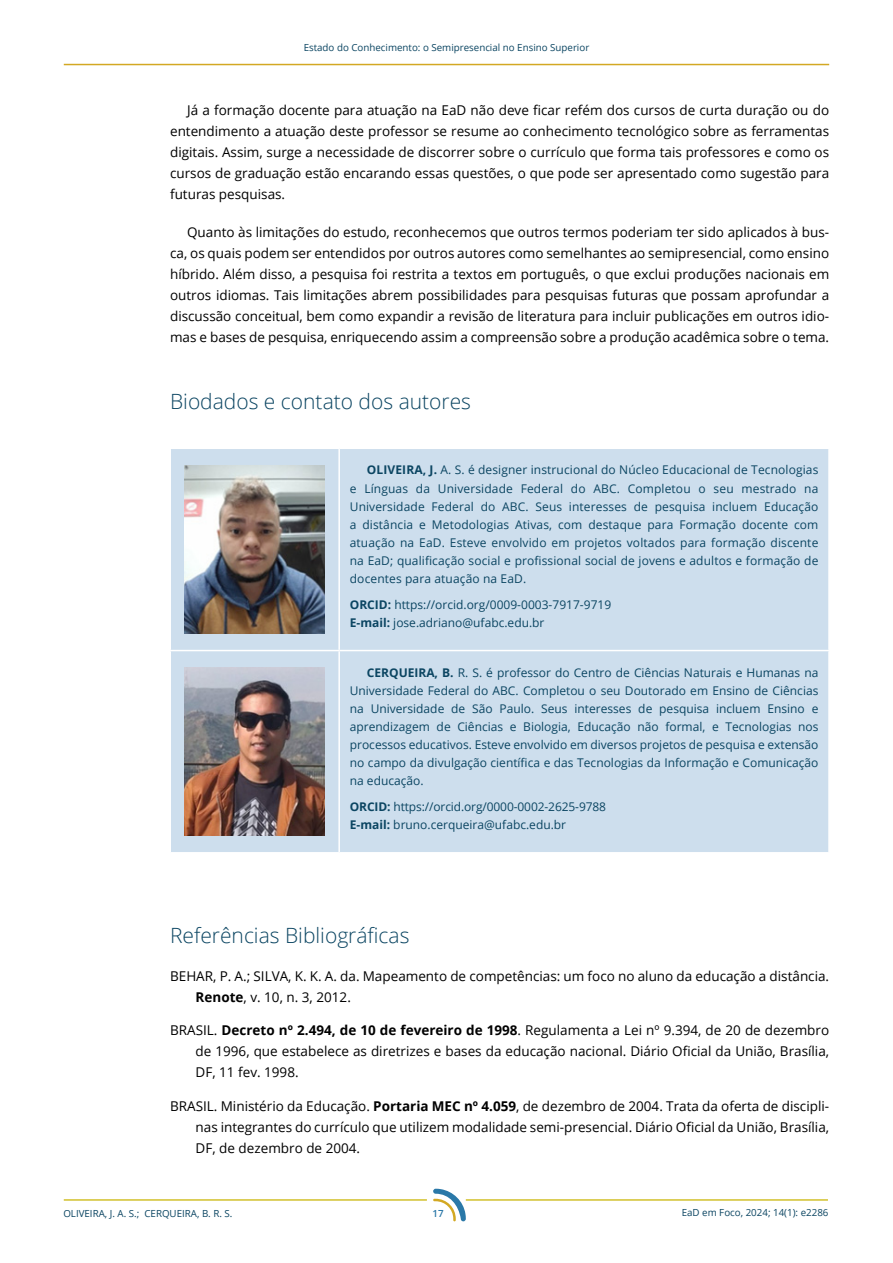
<style>
.page{position:relative;width:893px;height:1263px;background:#fff}
.page>*{position:absolute;margin:0;border:0;box-sizing:border-box;transform-origin:0 0}
.Titulos_seções_sem_index{font:300 21px "Open Sans";color:#0b4562}
.texto_corrido{font:13.5px/21px "Open Sans";color:#000;text-align:justify}
.refs_biblio{font:13.5px/21px "Open Sans";color:#000;text-align:justify}
.TEXTO_Biodados{font:12px/18px "Open Sans";letter-spacing:.005em;color:#0b4562;text-align:justify}
.CONTATO_Autores{font:12px "Open Sans";color:#0b4562}
.t1{font:9.75px "Open Sans";color:#0b4562}
.t2{font:600 9.75px "Open Sans";color:#2a78a8}
.s1{font-weight:700}
</style>
<div class="page">
<hr style="left:64px;top:64px;width:765px;height:1px;background:#d3a823">
<hr style="left:466px;top:1199px;width:362px;height:2px;background:#d2c12c">
<svg style="left:433px;top:1189px;width:33px;height:32px"></svg>
<hr style="left:64px;top:1199px;width:363px;height:2px;background:#d2c12c">
<div style="left:171px;top:449px;width:657px;height:403px;background:#cddeed"></div>
<hr style="left:338px;top:449px;width:2px;height:201px;background:#fff">
<hr style="left:338px;top:651px;width:2px;height:201px;background:#fff">
<hr style="left:169px;top:650px;width:170px;height:1px;background:#fff">
<hr style="left:339px;top:650px;width:491px;height:1px;background:#fff">
<img style="left:185px;top:465px;width:140px;height:168px">
<img style="left:185px;top:667px;width:140px;height:169px">
<p class="t1" style="left:304px;top:41px;width:287px">Estado do Conhecimento: o Semipresencial no Ensino Superior</p>
<p class="texto_corrido" style="left:170px;top:99px;width:661px;text-indent:17px">Já a formação docente para atuação na EaD não deve ficar refém dos cursos de curta duração ou do entendimento a atuação deste professor se resume ao conhecimento tecnológico sobre as ferramentas digitais. Assim, surge a necessidade de discorrer sobre o currículo que forma tais professores e como os cursos de graduação estão encarando essas questões, o que pode ser apresentado como sugestão para futuras pesquisas.</p>
<p class="texto_corrido" style="left:170px;top:221px;width:661px;text-indent:17px">Quanto às limitações do estudo, reconhecemos que outros termos poderiam ter sido aplicados à bus&shy;ca, os quais podem ser entendidos por outros autores como semelhantes ao semipresencial, como ensino híbrido. Além disso, a pesquisa foi restrita a textos em português, o que exclui produções nacionais em outros idiomas. Tais limitações abrem possibilidades para pesquisas futuras que possam aprofundar a discussão conceitual, bem como expandir a revisão de literatura para incluir publicações em outros idio&shy;mas e bases de pesquisa, enriquecendo assim a compreensão sobre a produção acadêmica sobre o tema.</p>
<p class="Titulos_seções_sem_index" style="left:170px;top:387px;width:302px">Biodados e contato dos autores</p>
<p class="TEXTO_Biodados" style="left:350px;top:461px;width:470px;text-indent:17px"><span class="s1">OLIVEIRA, J.</span> A. S. é designer instrucional do Núcleo Educacional de Tecnologias e Línguas da Universidade Federal do ABC. Completou o seu mestrado na Universidade Federal do ABC. Seus interesses de pesquisa incluem Educação a distância e Metodologias Ativas, com destaque para Formação docente com atuação na EaD. Esteve envolvido em projetos voltados para formação discente na EaD; qualificação social e profissional social de jovens e adultos e formação de docentes para atuação na EaD.</p>
<p class="CONTATO_Autores" style="left:350px;top:596px;width:263px"><span class="s1">ORCID:</span> https://orcid.org/0009-0003-7917-9719</p>
<p class="CONTATO_Autores" style="left:350px;top:614px;width:196px"><span class="s1">E-mail:</span> jose.adriano@ufabc.edu.br</p>
<p class="TEXTO_Biodados" style="left:350px;top:663px;width:470px;text-indent:17px"><span class="s1">CERQUEIRA, B.</span> R. S. é professor do Centro de Ciências Naturais e Humanas na Universidade Federal do ABC. Completou o seu Doutorado em Ensino de Ciências na Universidade de São Paulo. Seus interesses de pesquisa incluem Ensino e aprendizagem de Ciências e Biologia, Educação não formal, e Tecnologias nos processos educativos. Esteve envolvido em diversos projetos de pesquisa e extensão no campo da divulgação científica e das Tecnologias da Informação e Comunicação na educação.</p>
<p class="CONTATO_Autores" style="left:350px;top:799px;width:258px"><span class="s1">ORCID:</span> https://orcid.org/0000-0002-2625-9788</p>
<p class="CONTATO_Autores" style="left:350px;top:817px;width:218px"><span class="s1">E-mail:</span> bruno.cerqueira@ufabc.edu.br</p>
<p class="Titulos_seções_sem_index" style="left:170px;top:920px;width:241px">Referências Bibliográficas</p>
<p class="refs_biblio" style="left:196px;top:965px;width:635px;text-indent:-26px">BEHAR, P. A.; SILVA, K. K. A. da. Mapeamento de competências: um foco no aluno da educação a distância.<br><span class="s1">Renote</span>, v. 10, n. 3, 2012.</p>
<p class="refs_biblio" style="left:196px;top:1019px;width:635px;text-indent:-26px">BRASIL. <span class="s1">Decreto nº 2.494, de 10 de fevereiro de 1998</span>. Regulamenta a Lei nº 9.394, de 20 de dezembro de 1996, que estabelece as diretrizes e bases da educação nacional. Diário Oficial da União, Brasília, DF, 11 fev. 1998.</p>
<p class="refs_biblio" style="left:196px;top:1095px;width:635px;text-indent:-26px">BRASIL. Ministério da Educação. <span class="s1">Portaria MEC nº 4.059</span>, de dezembro de 2004. Trata da oferta de discipli&shy;nas integrantes do currículo que utilizem modalidade semi-presencial. Diário Oficial da União, Brasília, DF, de dezembro de 2004.</p>
<p class="t1" style="left:63px;top:1206px;width:171px">OLIVEIRA, J. A. S.; CERQUEIRA, B. R. S.</p>
<p class="t2" style="left:432px;top:1207px;width:13px">17</p>
<p class="t1" style="left:682px;top:1206px;width:148px">EaD em Foco, 2024; 14(1): e2286</p>
</div>
